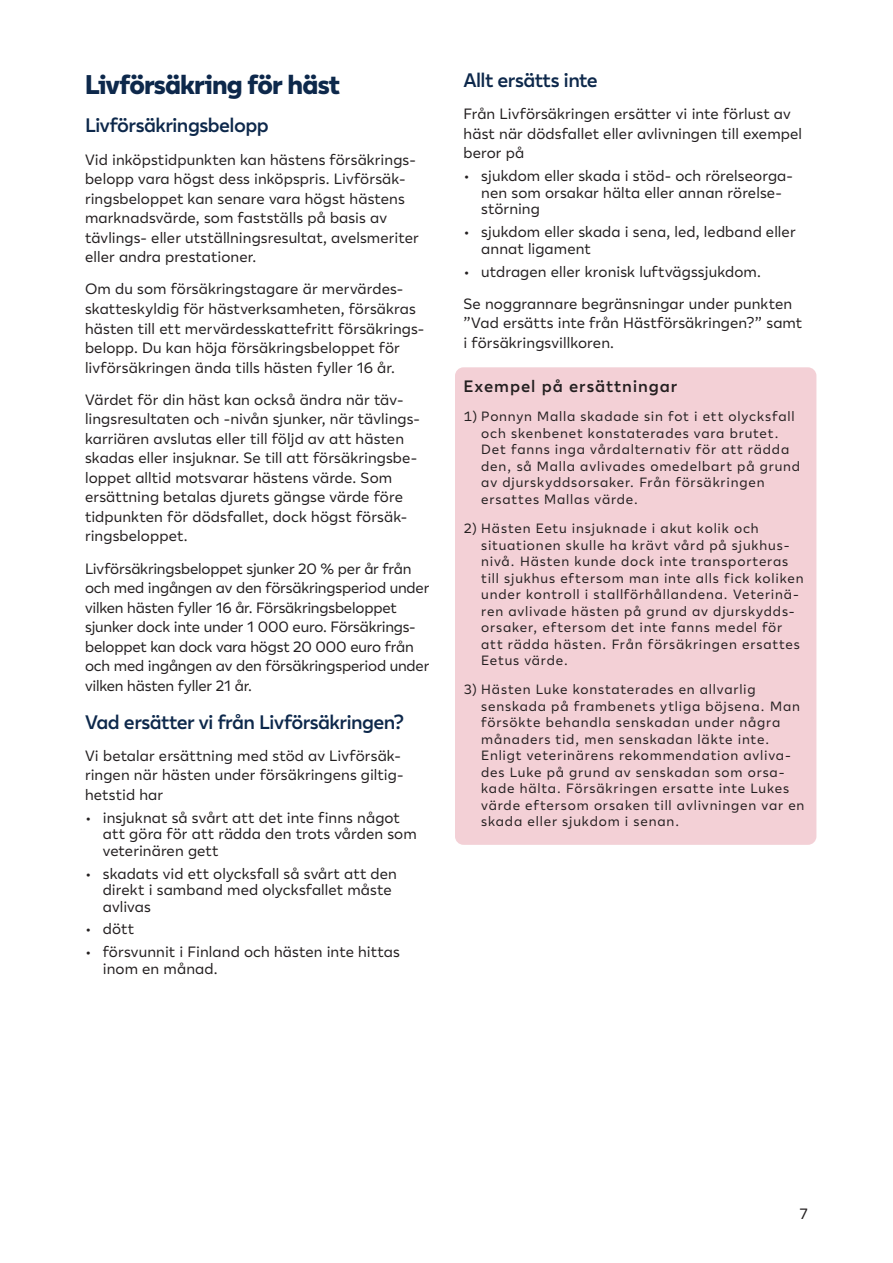
<style>
.page{position:relative;width:893px;height:1263px;background:#fff}
.page>*{position:absolute;margin:0;border:0;box-sizing:border-box;transform-origin:0 0}
.H2_Otsikot{font:800 27px "Lahi Tapiola Sans";letter-spacing:-.03em;color:#0d284b}
.H3_Väliotsikko{font:600 19.5px "Lahi Tapiola Sans";letter-spacing:-.03em;color:#0d284b}
.Esimerkkejä_otsikko{font:600 16.5px "Lahi Tapiola Sans";letter-spacing:.055em;color:#231f20}
.Leipis{font:15px/19.5px "Lahi Tapiola Sans";letter-spacing:.005em;color:#231f20}
.Esimerkkejä{font:13.5px/16.5px "Lahi Tapiola Sans";letter-spacing:.06em;color:#231f20}
</style>
<div class="page">
<div style="left:455px;top:367px;width:361px;height:478px;background:#f3d0d6;border-radius:9px"></div>
<h2 class="H2_Otsikot" style="left:85px;top:63px;width:256px">Livförsäkring för häst</h2>
<h3 class="H3_Väliotsikko" style="left:85px;top:111px;width:185px">Livförsäkringsbelopp</h3>
<p class="Leipis" style="left:85px;top:149px;width:335px">Vid inköpstidpunkten kan hästens försäkrings&shy;belopp vara högst dess inköpspris. Livförsäk&shy;ringsbeloppet kan senare vara högst hästens marknadsvärde, som fastställs på basis av tävlings- eller utställningsresultat, avelsmeriter eller andra prestationer.</p>
<p class="Leipis" style="left:85px;top:279px;width:341px">Om du som försäkringstagare är mervärdes&shy;skatteskyldig för hästverksamheten, försäkras hästen till ett mervärdesskattefritt försäkrings&shy;belopp. Du kan höja försäkringsbeloppet för livförsäkringen ända tills hästen fyller 16 år.</p>
<p class="Leipis" style="left:85px;top:389px;width:336px">Värdet för din häst kan också ändra när täv&shy;lingsresultaten och -nivån sjunker, när tävlings&shy;karriären avslutas eller till följd av att hästen skadas eller insjuknar. Se till att försäkringsbe&shy;loppet alltid motsvarar hästens värde. Som ersättning betalas djurets gängse värde före tidpunkten för dödsfallet, dock högst försäk&shy;ringsbeloppet.</p>
<p class="Leipis" style="left:85px;top:558px;width:346px">Livförsäkringsbeloppet sjunker 20 % per år från och med ingången av den försäkringsperiod under vilken hästen fyller 16 år. Försäkringsbeloppet sjunker dock inte under 1 000 euro. Försäkrings&shy;beloppet kan dock vara högst 20 000 euro från och med ingången av den försäkringsperiod under vilken hästen fyller 21 år.</p>
<h3 class="H3_Väliotsikko" style="left:85px;top:707px;width:321px">Vad ersätter vi från Livförsäkringen?</h3>
<p class="Leipis" style="left:85px;top:745px;width:320px">Vi betalar ersättning med stöd av Livförsäk&shy;ringen när hästen under försäkringens giltig&shy;hetstid har</p>
<p class="Leipis" style="left:103px;top:808px;width:315px;line-height:16.5px;text-indent:-18px">• insjuknat så svårt att det inte finns något att göra för att rädda den trots vården som veterinären gett</p>
<p class="Leipis" style="left:103px;top:864px;width:296px;line-height:16.5px;text-indent:-18px">• skadats vid ett olycksfall så svårt att den direkt i samband med olycksfallet måste avlivas</p>
<p class="Leipis" style="left:85px;top:918px;width:51px">• dött</p>
<p class="Leipis" style="left:103px;top:943px;width:298px;line-height:16.5px;text-indent:-18px">• försvunnit i Finland och hästen inte hittas inom en månad.</p>
<h3 class="H3_Väliotsikko" style="left:463px;top:66px;width:136px">Allt ersätts inte</h3>
<p class="Leipis" style="left:463px;top:103px;width:340px">Från Livförsäkringen ersätter vi inte förlust av häst när dödsfallet eller avlivningen till exempel beror på</p>
<p class="Leipis" style="left:481px;top:167px;width:313px;line-height:16.5px;text-indent:-18px">• sjukdom eller skada i stöd- och rörelseorga&shy;nen som orsakar hälta eller annan rörelse&shy;störning</p>
<p class="Leipis" style="left:481px;top:223px;width:316px;line-height:16.5px;text-indent:-18px">• sjukdom eller skada i sena, led, ledband eller annat ligament</p>
<p class="Leipis" style="left:463px;top:261px;width:299px">• utdragen eller kronisk luftvägssjukdom.</p>
<p class="Leipis" style="left:463px;top:293px;width:340px">Se noggrannare begränsningar under punkten ”Vad ersätts inte från Hästförsäkringen?” samt i försäkringsvillkoren.</p>
<p class="Esimerkkejä_otsikko" style="left:463px;top:374px;width:215px">Exempel på ersättningar</p>
<p class="Esimerkkejä" style="left:481px;top:407px;width:320px;text-indent:-18px">1) Ponnyn Malla skadade sin fot i ett olycksfall och skenbenet konstaterades vara brutet.<br>Det fanns inga vårdalternativ för att rädda den, så Malla avlivades omedelbart på grund av djurskyddsorsaker. Från försäkringen ersattes Mallas värde.</p>
<p class="Esimerkkejä" style="left:481px;top:519px;width:324px;text-indent:-18px">2) Hästen Eetu insjuknade i akut kolik och situationen skulle ha krävt vård på sjukhus&shy;nivå. Hästen kunde dock inte transporteras till sjukhus eftersom man inte alls fick koliken under kontroll i stallförhållandena. Veterinä&shy;ren avlivade hästen på grund av djurskydds&shy;orsaker, eftersom det inte fanns medel för att rädda hästen. Från försäkringen ersattes Eetus värde.</p>
<p class="Esimerkkejä" style="left:481px;top:680px;width:325px;text-indent:-18px">3) Hästen Luke konstaterades en allvarlig senskada på frambenets ytliga böjsena. Man försökte behandla senskadan under några månaders tid, men senskadan läkte inte.<br>Enligt veterinärens rekommendation avliva&shy;des Luke på grund av senskadan som orsa&shy;kade hälta. Försäkringen ersatte inte Lukes värde eftersom orsaken till avlivningen var en skada eller sjukdom i senan.</p>
<p class="Leipis" style="left:800px;top:1203px;width:10px">7</p>
</div>
